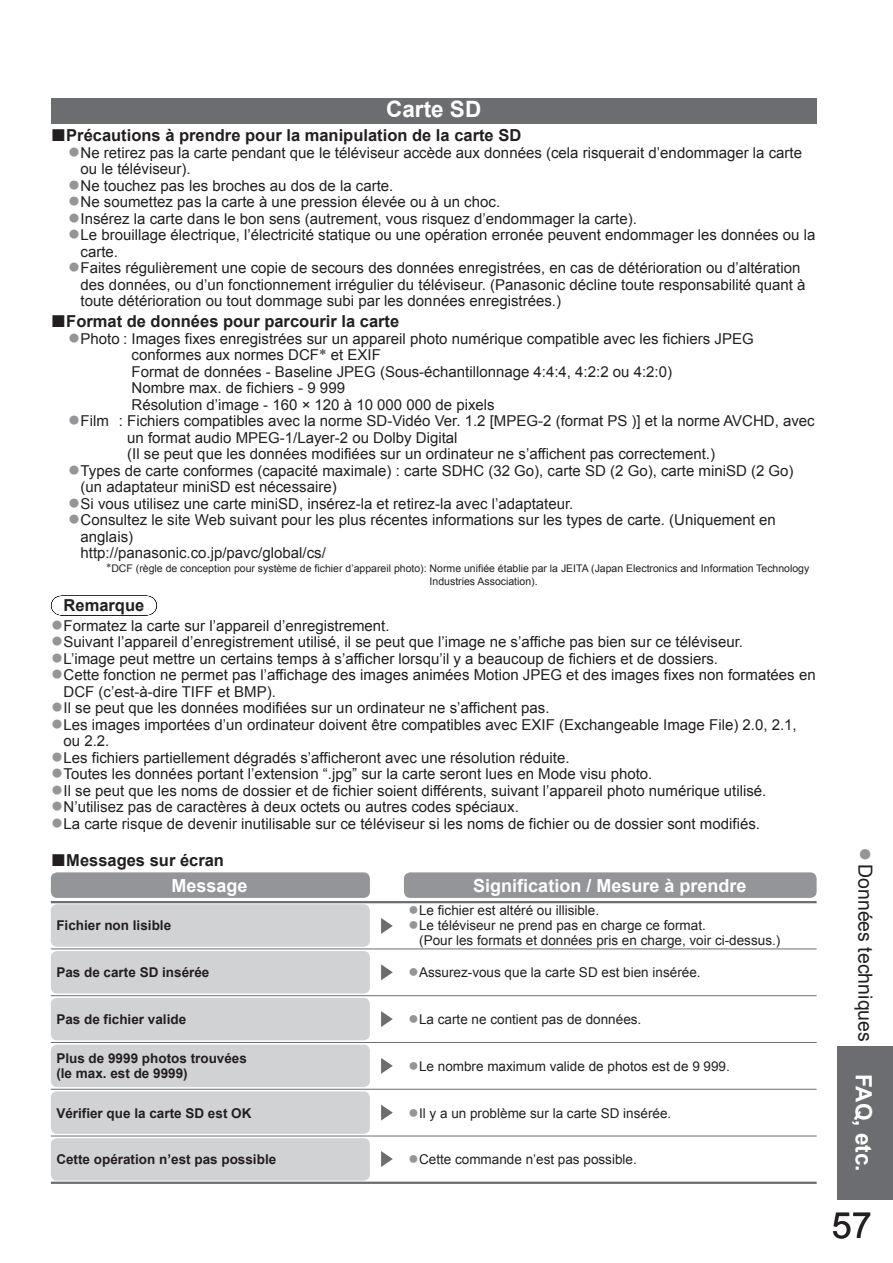
<style>
.page{position:relative;width:893px;height:1263px;background:#fff}
.page>*{position:absolute;margin:0;border:0;box-sizing:border-box;transform-origin:0 0}
.t1{font:36px "Arial";color:#231f20}
.t2{font:24px "Arial";color:#939598}
.t3{font:700 22.5px "Arial";color:#fff}
.t4{font:19.5px "Arial";color:#231f20}
.t5{font:700 18px "Arial";color:#fff}
.t6{font:700 16.5px "Arial";color:#231f20}
.t7{font:15px/16.5px "Arial";color:#231f20}
.t8{font:13.5px/15px "Arial";color:#231f20}
.t9{font:700 13.5px/15px "Arial";color:#231f20}
.t10{font:10.5px/13.5px "Arial";color:#231f20}
.s1{font-size:25.5px}
.s2{font-size:21px;color:#939598}
.s3{font-size:18px;color:#939598}
</style>
<div class="page">
<div style="left:837px;top:1046px;width:55px;height:153px;background:#6c6d70"></div>
<div style="left:51px;top:98px;width:765px;height:25px;background:#6c6d70"></div>
<hr style="left:51px;top:901px;width:353px;height:2px;background:#6c6d70">
<hr style="left:404px;top:901px;width:412px;height:2px;background:#6c6d70">
<hr style="left:51px;top:949px;width:765px;height:1px;background:#6c6d70">
<hr style="left:51px;top:995px;width:765px;height:1px;background:#6c6d70">
<hr style="left:51px;top:1042px;width:765px;height:1px;background:#6c6d70">
<hr style="left:51px;top:1089px;width:765px;height:1px;background:#6c6d70">
<hr style="left:51px;top:1136px;width:353px;height:1px;background:#6c6d70">
<hr style="left:404px;top:1136px;width:412px;height:1px;background:#6c6d70">
<hr style="left:51px;top:1182px;width:353px;height:2px;background:#6c6d70">
<hr style="left:404px;top:1182px;width:412px;height:2px;background:#6c6d70">
<div style="left:51px;top:872px;width:319px;height:26px;background:#939598;border-radius:6px"></div>
<div style="left:404px;top:872px;width:412px;height:26px;background:#939598;border-radius:6px"></div>
<div style="left:51px;top:904px;width:319px;height:43px;background:#d1d2d4;border-radius:6px"></div>
<svg style="left:381px;top:918px;width:12px;height:16px"></svg>
<div style="left:51px;top:951px;width:319px;height:43px;background:#d1d2d4;border-radius:6px"></div>
<svg style="left:381px;top:964px;width:12px;height:16px"></svg>
<div style="left:51px;top:998px;width:319px;height:42px;background:#d1d2d4;border-radius:6px"></div>
<svg style="left:381px;top:1011px;width:12px;height:16px"></svg>
<div style="left:51px;top:1045px;width:319px;height:42px;background:#d1d2d4;border-radius:6px"></div>
<svg style="left:381px;top:1058px;width:12px;height:16px"></svg>
<div style="left:51px;top:1091px;width:319px;height:43px;background:#d1d2d4;border-radius:6px"></div>
<svg style="left:381px;top:1105px;width:12px;height:16px"></svg>
<div style="left:51px;top:1138px;width:319px;height:43px;background:#d1d2d4;border-radius:6px"></div>
<svg style="left:381px;top:1151px;width:12px;height:16px"></svg>
<h3 class="t3" style="left:386px;top:96px;width:97px">Carte SD</h3>
<p class="t6" style="left:51px;top:126px;width:472px"><span class="s1">■</span>Précautions à prendre pour la manipulation de la carte SD</p>
<p class="t7" style="left:81px;top:144px;width:723px;text-indent:-13px"><span class="s2">●</span>Ne retirez pas la carte pendant que le téléviseur accède aux données (cela risquerait d’endommager la carte ou le téléviseur).</p>
<p class="t7" style="left:68px;top:177px;width:327px"><span class="s2">●</span>Ne touchez pas les broches au dos de la carte.</p>
<p class="t7" style="left:68px;top:194px;width:434px"><span class="s2">●</span>Ne soumettez pas la carte à une pression élevée ou à un choc.</p>
<p class="t7" style="left:68px;top:210px;width:570px"><span class="s2">●</span>Insérez la carte dans le bon sens (autrement, vous risquez d’endommager la carte).</p>
<p class="t7" style="left:81px;top:227px;width:736px;text-indent:-13px"><span class="s2">●</span>Le brouillage électrique, l’électricité statique ou une opération erronée peuvent endommager les données ou la carte.</p>
<p class="t7" style="left:81px;top:260px;width:726px;text-indent:-13px"><span class="s2">●</span>Faites régulièrement une copie de secours des données enregistrées, en cas de détérioration ou d’altération des données, ou d’un fonctionnement irrégulier du téléviseur. (Panasonic décline toute responsabilité quant à toute détérioration ou tout dommage subi par les données enregistrées.)</p>
<p class="t6" style="left:51px;top:312px;width:350px"><span class="s1">■</span>Format de données pour parcourir la carte</p>
<p class="t7" style="left:131px;top:330px;width:623px;text-indent:-64px"><span class="s2">●</span>Photo : Images fixes enregistrées sur un appareil photo numérique compatible avec les fichiers JPEG conformes aux normes DCF∗ et EXIF<br>Format de données - Baseline JPEG (Sous-échantillonnage 4:4:4, 4:2:2 ou 4:2:0)<br>Nombre max. de fichiers - 9 999<br>Résolution d’image - 160 × 120 à 10 000 000 de pixels</p>
<p class="t7" style="left:127px;top:413px;width:689px;text-indent:-59px"><span class="s2">●</span>Film : Fichiers compatibles avec la norme SD-Vidéo Ver. 1.2 [MPEG-2 (format PS )] et la norme AVCHD, avec un format audio MPEG-1/Layer-2 ou Dolby Digital<br>(Il se peut que les données modifiées sur un ordinateur ne s’affichent pas correctement.)</p>
<p class="t7" style="left:81px;top:462px;width:714px;text-indent:-13px"><span class="s2">●</span>Types de carte conformes (capacité maximale) : carte SDHC (32 Go), carte SD (2 Go), carte miniSD (2 Go) (un adaptateur miniSD est nécessaire)</p>
<p class="t7" style="left:68px;top:495px;width:507px"><span class="s2">●</span>Si vous utilisez une carte miniSD, insérez-la et retirez-la avec l’adaptateur.</p>
<p class="t7" style="left:81px;top:512px;width:696px;text-indent:-13px"><span class="s2">●</span>Consultez le site Web suivant pour les plus récentes informations sur les types de carte. (Uniquement en anglais)<br>http://panasonic.co.jp/pavc/global/cs/</p>
<p class="t10" style="left:429px;top:561px;width:381px;text-indent:-323px">∗DCF (règle de conception pour système de fichier d’appareil photo): Norme unifiée établie par la JEITA (Japan Electronics and Information Technology<br>Industries Association).</p>
<p class="t6" style="left:64px;top:596px;width:82px">Remarque</p>
<p class="t7" style="left:51px;top:617px;width:340px"><span class="s2">●</span>Formatez la carte sur l’appareil d’enregistrement.</p>
<p class="t7" style="left:51px;top:634px;width:693px"><span class="s2">●</span>Suivant l’appareil d’enregistrement utilisé, il se peut que l’image ne s’affiche pas bien sur ce téléviseur.</p>
<p class="t7" style="left:51px;top:650px;width:668px"><span class="s2">●</span>L’image peut mettre un certains temps à s’afficher lorsqu’il y a beaucoup de fichiers et de dossiers.</p>
<p class="t7" style="left:64px;top:667px;width:753px;text-indent:-13px"><span class="s2">●</span>Cette fonction ne permet pas l’affichage des images animées Motion JPEG et des images fixes non formatées en<br>DCF (c’est-à-dire TIFF et BMP).</p>
<p class="t7" style="left:51px;top:700px;width:500px"><span class="s2">●</span>Il se peut que les données modifiées sur un ordinateur ne s’affichent pas.</p>
<p class="t7" style="left:64px;top:716px;width:734px;text-indent:-13px"><span class="s2">●</span>Les images importées d’un ordinateur doivent être compatibles avec EXIF (Exchangeable Image File) 2.0, 2.1, ou 2.2.</p>
<p class="t7" style="left:51px;top:749px;width:520px"><span class="s2">●</span>Les fichiers partiellement dégradés s’afficheront avec une résolution réduite.</p>
<p class="t7" style="left:51px;top:766px;width:603px"><span class="s2">●</span>Toutes les données portant l’extension “.jpg” sur la carte seront lues en Mode visu photo.</p>
<p class="t7" style="left:51px;top:782px;width:717px"><span class="s2">●</span>Il se peut que les noms de dossier et de fichier soient différents, suivant l’appareil photo numérique utilisé.</p>
<p class="t7" style="left:51px;top:799px;width:469px"><span class="s2">●</span>N’utilisez pas de caractères à deux octets ou autres codes spéciaux.</p>
<p class="t7" style="left:51px;top:815px;width:710px"><span class="s2">●</span>La carte risque de devenir inutilisable sur ce téléviseur si les noms de fichier ou de dossier sont modifiés.</p>
<p class="t6" style="left:51px;top:851px;width:175px"><span class="s1">■</span>Messages sur écran</p>
<p class="t5" style="left:171px;top:875px;width:78px">Message</p>
<p class="t5" style="left:473px;top:875px;width:275px">Signification / Mesure à prendre</p>
<p class="t9" style="left:56px;top:918px;width:116px">Fichier non lisible</p>
<p class="t8" style="left:408px;top:903px;width:192px"><span class="s3">●</span>Le fichier est altéré ou illisible.</p>
<p class="t8" style="left:419px;top:918px;width:362px;text-indent:-11px"><span class="s3">●</span>Le téléviseur ne prend pas en charge ce format.<br>(Pour les formats et données pris en charge, voir ci-dessus.)</p>
<p class="t9" style="left:56px;top:965px;width:155px">Pas de carte SD insérée</p>
<p class="t8" style="left:408px;top:965px;width:294px"><span class="s3">●</span>Assurez-vous que la carte SD est bien insérée.</p>
<p class="t9" style="left:56px;top:1012px;width:131px">Pas de fichier valide</p>
<p class="t8" style="left:408px;top:1012px;width:235px"><span class="s3">●</span>La carte ne contient pas de données.</p>
<p class="t9" style="left:56px;top:1051px;width:192px">Plus de 9999 photos trouvées (le max. est de 9999)</p>
<p class="t8" style="left:408px;top:1059px;width:323px"><span class="s3">●</span>Le nombre maximum valide de photos est de 9 999.</p>
<p class="t9" style="left:56px;top:1105px;width:197px">Vérifier que la carte SD est OK</p>
<p class="t8" style="left:408px;top:1105px;width:264px"><span class="s3">●</span>Il y a un problème sur la carte SD insérée.</p>
<p class="t9" style="left:56px;top:1152px;width:221px">Cette opération n’est pas possible</p>
<p class="t8" style="left:408px;top:1152px;width:230px"><span class="s3">●</span>Cette commande n’est pas possible.</p>
<h2 class="t2" style="left:880px;top:847px;width:16px;rotate:90deg">●</h2>
<h3 class="t4" style="left:876px;top:864px;width:179px;rotate:90deg">Données techniques</h3>
<h3 class="t3" style="left:876px;top:1074px;width:99px;rotate:90deg">FAQ, etc.</h3>
<h1 class="t1" style="left:831px;top:1206px;width:42px">57</h1>
</div>
